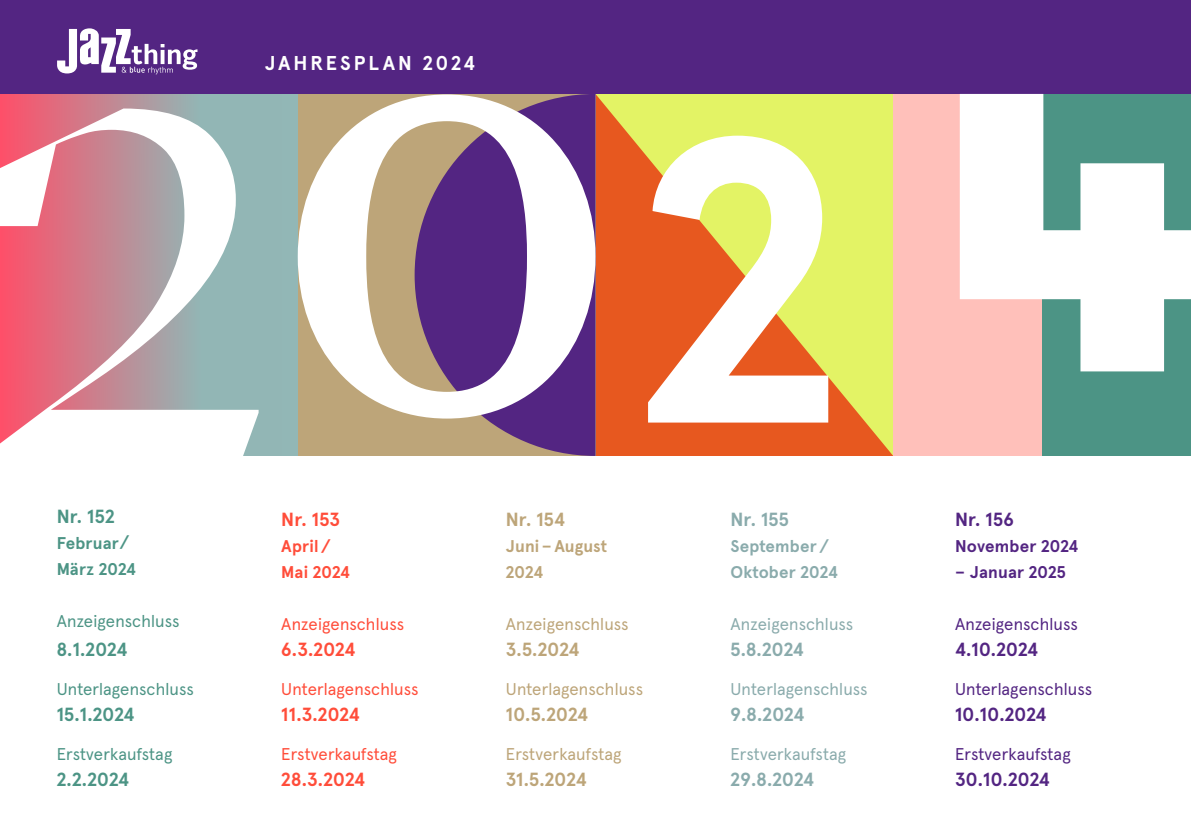
<style>
.page{position:relative;width:1191px;height:840px;background:#fff}
.page>*{position:absolute;margin:0;border:0;box-sizing:border-box;transform-origin:0 0}
.t1{font:700 20px "Apercu Pro";letter-spacing:.15em;color:#fff}
.t2{font:700 19px "Apercu Pro";letter-spacing:.01em;color:#532582}
.t3{font:700 19px "Apercu Pro";letter-spacing:.005em;color:#ff4d3a}
.t4{font:700 19px "Apercu Pro";letter-spacing:.005em;color:#bda579}
.t5{font:700 19px "Apercu Pro";letter-spacing:.005em;color:#4c9485}
.t6{font:700 19px "Apercu Pro";letter-spacing:.005em;color:#8aabac}
.t7{font:17px "Apercu Pro";letter-spacing:.005em;color:#4c9485}
.t8{font:17px "Apercu Pro";letter-spacing:.005em;color:#ff4d3a}
.t9{font:17px "Apercu Pro";letter-spacing:.005em;color:#bda579}
.t10{font:17px "Apercu Pro";letter-spacing:.005em;color:#8aabac}
.t11{font:17px "Apercu Pro";letter-spacing:.005em;color:#532582}
.t12{font:700 17px "Apercu Pro";letter-spacing:.01em;color:#532582}
.t13{font:700 17px "Apercu Pro";letter-spacing:.01em;color:#8aabac}
.t14{font:700 17px "Apercu Pro";letter-spacing:.005em;color:#4c9485}
.t15{font:700 17px "Apercu Pro";letter-spacing:.005em;color:#bda579}
.t16{font:700 17px "Apercu Pro";letter-spacing:.01em;color:#ff4d3a}
</style>
<div class="page">
<div style="left:0;top:94px;width:298px;height:361px;background:#92b7b6"></div>
<svg style="left:0;top:94px;width:182px;height:14px;background:#cd7d8b"></svg>
<div style="left:298px;top:94px;width:297px;height:361px;background:#bda579"></div>
<svg style="left:595px;top:94px;width:298px;height:361px;background:#e3ab45"></svg>
<div style="left:893px;top:94px;width:149px;height:361px;background:#ffc0ba"></div>
<div style="left:1042px;top:94px;width:149px;height:361px;background:#4c9485"></div>
<div style="left:0;top:0;width:1191px;height:94px;background:#532582"></div>
<svg style="left:57px;top:28px;width:140px;height:46px"></svg>
<svg style="left:0;top:108px;width:259px;height:348px"></svg>
<svg style="left:959px;top:94px;width:232px;height:277px;fill:#fff"></svg>
<svg style="left:648px;top:136px;width:180px;height:286px"></svg>
<svg style="left:434px;top:418px;width:161px;height:37px"></svg>
<svg style="left:298px;top:94px;width:297px;height:324px"></svg>
<p class="t1" style="left:265px;top:51px;width:212px">JAHRESPLAN 2024</p>
<p class="t5" style="left:57px;top:504px;width:60px">Nr. 152</p>
<p class="t14" style="left:57px;top:532px;width:74px">Februar/</p>
<p class="t14" style="left:57px;top:558px;width:81px">März 2024</p>
<p class="t7" style="left:57px;top:610px;width:124px">Anzeigenschluss</p>
<p class="t5" style="left:57px;top:637px;width:72px">8.1.2024</p>
<p class="t7" style="left:57px;top:678px;width:139px">Unterlagenschluss</p>
<p class="t5" style="left:57px;top:702px;width:79px">15.1.2024</p>
<p class="t7" style="left:57px;top:743px;width:117px">Erstverkaufstag</p>
<p class="t5" style="left:57px;top:767px;width:74px">2.2.2024</p>
<p class="t3" style="left:281px;top:507px;width:60px">Nr. 153</p>
<p class="t16" style="left:281px;top:535px;width:51px">April /</p>
<p class="t16" style="left:281px;top:561px;width:70px">Mai 2024</p>
<p class="t8" style="left:281px;top:613px;width:124px">Anzeigenschluss</p>
<p class="t3" style="left:281px;top:637px;width:75px">6.3.2024</p>
<p class="t8" style="left:281px;top:678px;width:139px">Unterlagenschluss</p>
<p class="t3" style="left:281px;top:702px;width:80px">11.3.2024</p>
<p class="t8" style="left:281px;top:743px;width:117px">Erstverkaufstag</p>
<p class="t3" style="left:281px;top:767px;width:85px">28.3.2024</p>
<p class="t4" style="left:506px;top:507px;width:61px">Nr. 154</p>
<p class="t15" style="left:506px;top:535px;width:103px">Juni–August</p>
<p class="t15" style="left:506px;top:561px;width:39px">2024</p>
<p class="t9" style="left:506px;top:613px;width:124px">Anzeigenschluss</p>
<p class="t4" style="left:506px;top:637px;width:75px">3.5.2024</p>
<p class="t9" style="left:506px;top:678px;width:139px">Unterlagenschluss</p>
<p class="t4" style="left:506px;top:702px;width:84px">10.5.2024</p>
<p class="t9" style="left:506px;top:743px;width:117px">Erstverkaufstag</p>
<p class="t4" style="left:506px;top:767px;width:82px">31.5.2024</p>
<p class="t6" style="left:730px;top:507px;width:60px">Nr. 155</p>
<p class="t13" style="left:730px;top:535px;width:100px">September /</p>
<p class="t13" style="left:730px;top:561px;width:109px">Oktober 2024</p>
<p class="t10" style="left:730px;top:613px;width:124px">Anzeigenschluss</p>
<p class="t6" style="left:730px;top:637px;width:75px">5.8.2024</p>
<p class="t10" style="left:730px;top:678px;width:139px">Unterlagenschluss</p>
<p class="t6" style="left:730px;top:702px;width:75px">9.8.2024</p>
<p class="t10" style="left:730px;top:743px;width:117px">Erstverkaufstag</p>
<p class="t6" style="left:730px;top:767px;width:85px">29.8.2024</p>
<p class="t2" style="left:955px;top:507px;width:60px">Nr. 156</p>
<p class="t12" style="left:955px;top:535px;width:125px">November 2024</p>
<p class="t12" style="left:955px;top:561px;width:112px">– Januar 2025</p>
<p class="t11" style="left:955px;top:613px;width:124px">Anzeigenschluss</p>
<p class="t2" style="left:955px;top:637px;width:84px">4.10.2024</p>
<p class="t11" style="left:955px;top:678px;width:139px">Unterlagenschluss</p>
<p class="t2" style="left:955px;top:702px;width:93px">10.10.2024</p>
<p class="t11" style="left:955px;top:743px;width:117px">Erstverkaufstag</p>
<p class="t2" style="left:955px;top:767px;width:96px">30.10.2024</p>
</div>
